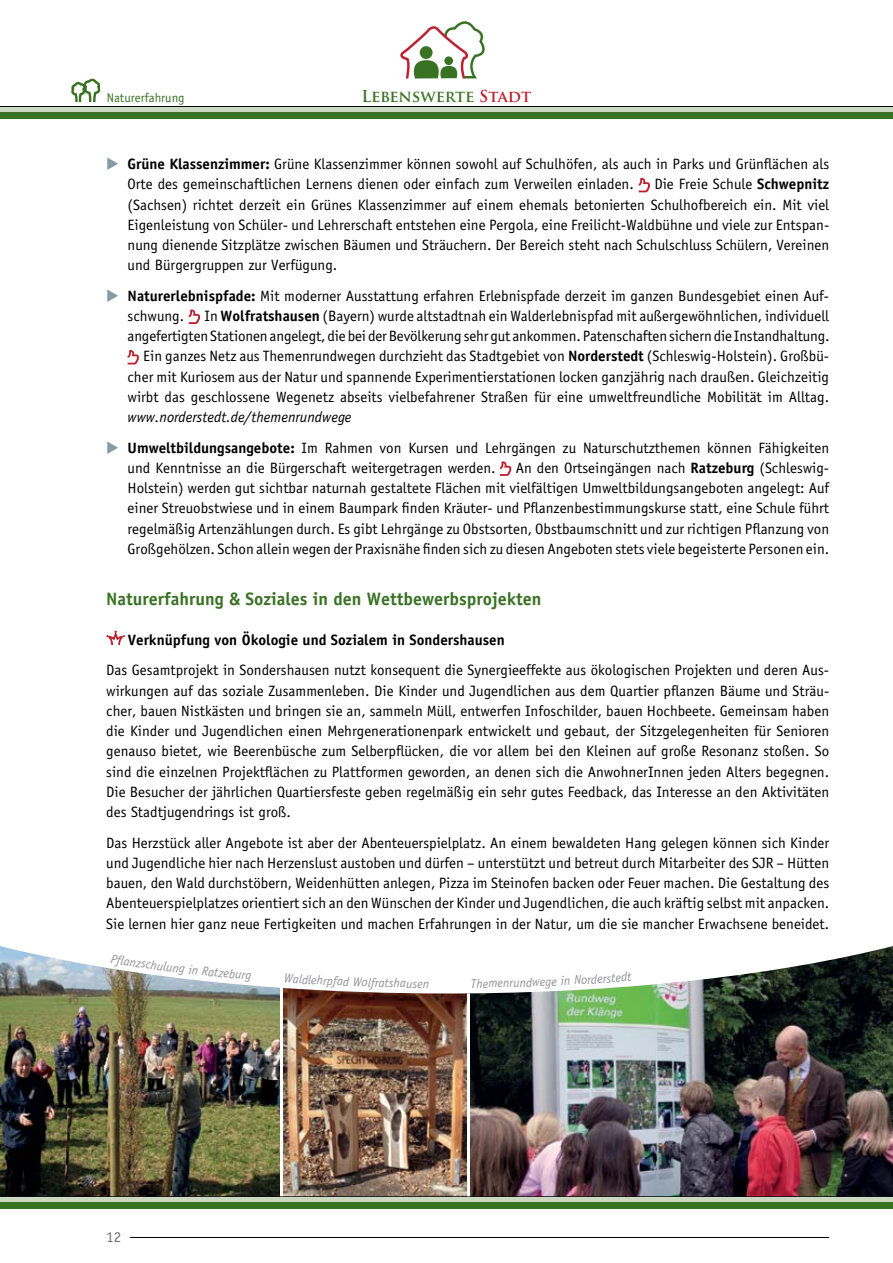
<style>
.page{position:relative;width:893px;height:1263px;background:#fff}
.page>*{position:absolute;margin:0;border:0;box-sizing:border-box;transform-origin:0 0}
.t1{font:700 18px "Officina Sans";color:#3a7224}
.t2{font:700 16.05px "Trajan Pro";color:#3a7224}
.t3{font:15px/20.2px "Officina Sans";color:#000;text-align:justify}
.t4{font:700 15px "Officina Sans";color:#000}
.t5{font:15px "Officina Sans";color:#6d6e71}
.t6{font:italic 12.75px "Officina Sans";color:#6d6e71}
.t7{font:12.75px "Officina Sans";color:#3a7224}
.s1{color:#be1e2d}
.s2{font-weight:700}
.s3{font-style:italic}
</style>
<div class="page">
<svg style="left:400px;top:21px;width:85px;height:58px"></svg>
<hr style="left:111px;top:1237px;width:718px;height:1px;background:#000">
<div style="left:106px;top:1225px;width:24px;height:22px;background:#fff"></div>
<svg style="left:0;top:107px;width:893px;height:6px;fill:#cbd9c2"></svg>
<hr style="left:0;top:106px;width:893px;height:1px;background:#000">
<div style="left:0;top:113px;width:893px;height:6px;background:#3a7224"></div>
<svg style="left:0;top:1197px;width:893px;height:6px;fill:#cbd9c2"></svg>
<hr style="left:0;top:1196px;width:893px;height:1px;background:#000">
<div style="left:0;top:1203px;width:893px;height:6px;background:#3a7224"></div>
<svg style="left:71px;top:79px;width:29px;height:23px"></svg>
<svg style="left:639px;top:178px;width:11px;height:14px"></svg>
<svg style="left:189px;top:309px;width:11px;height:15px"></svg>
<svg style="left:128px;top:350px;width:11px;height:14px"></svg>
<svg style="left:500px;top:461px;width:11px;height:15px"></svg>
<svg style="left:106px;top:630px;width:19px;height:15px"></svg>
<img style="left:0;top:946px;width:281px;height:250px">
<img style="left:469px;top:946px;width:424px;height:250px">
<img style="left:283px;top:988px;width:184px;height:208px">
<p class="t7" style="left:107px;top:91px;width:79px">Naturerfahrung</p>
<p class="t2" style="left:361px;top:87px;width:171px">Lebenswerte <span class="s1">Stadt</span></p>
<p class="t3" style="left:128px;top:154px;width:703px"><span class="s2">Grüne Klassenzimmer:</span> Grüne Klassenzimmer können sowohl auf Schulhöfen, als auch in Parks und Grünflächen als<br>Orte des gemeinschaftlichen Lernens dienen oder einfach zum Verweilen einladen.</p>
<p class="t3" style="left:128px;top:174px;width:703px;text-indent:527px">Die Freie Schule <span class="s2">Schwepnitz </span>(Sachsen) richtet derzeit ein Grünes Klassenzimmer auf einem ehemals betonierten Schulhofbereich ein. Mit viel Eigenleistung von Schüler- und Lehrerschaft entstehen eine Pergola, eine Freilicht-Waldbühne und viele zur Entspan&shy;nung dienende Sitzplätze zwischen Bäumen und Sträuchern. Der Bereich steht nach Schulschluss Schülern, Vereinen und Bürgergruppen zur Verfügung.</p>
<p class="t3" style="left:128px;top:286px;width:703px"><span class="s2">Naturerlebnispfade:</span> Mit moderner Ausstattung erfahren Erlebnispfade derzeit im ganzen Bundesgebiet einen Auf&shy;schwung.</p>
<p class="t3" style="left:128px;top:306px;width:704px;text-align:right">In <span class="s2">Wolfratshausen</span> (Bayern) wurde altstadtnah ein Walderlebnispfad mit außergewöhnlichen, individuell angefertigten Stationen angelegt, die bei der Bevölkerung sehr gut ankommen. Patenschaften sichern die Instandhaltung.<br>Ein ganzes Netz aus Themenrundwegen durchzieht das Stadtgebiet von <span class="s2">Norderstedt</span> (Schleswig-Holstein). Großbü&shy;cher mit Kuriosem aus der Natur und spannende Experimentierstationen locken ganzjährig nach draußen. Gleichzeitig wirbt das geschlossene Wegenetz abseits vielbefahrener Straßen für eine umweltfreundliche Mobilität im Alltag.</p>
<p class="t3" style="left:128px;top:402px;width:703px;line-height:30.3px"><span class="s3">www.norderstedt.de/themenrundwege<br></span><span class="s2">Umweltbildungsangebote:</span> Im Rahmen von Kursen und Lehrgängen zu Naturschutzthemen können Fähigkeiten</p>
<p class="t3" style="left:128px;top:458px;width:369px">und Kenntnisse an die Bürgerschaft weitergetragen werden.</p>
<p class="t3" style="left:128px;top:458px;width:703px;text-indent:388px">An den Ortseingängen nach <span class="s2">Ratzeburg</span> (Schleswig-Holstein) werden gut sichtbar naturnah gestaltete Flächen mit vielfältigen Umweltbildungsangeboten angelegt: Auf einer Streuobstwiese und in einem Baumpark finden Kräuter- und Pflanzenbestimmungskurse statt, eine Schule führt regelmäßig Artenzählungen durch. Es gibt Lehrgänge zu Obstsorten, Obstbaumschnitt und zur richtigen Pflanzung von Großgehölzen. Schon allein wegen der Praxisnähe finden sich zu diesen Angeboten stets viele begeisterte Personen ein.</p>
<p class="t1" style="left:106px;top:588px;width:437px">Naturerfahrung &amp; Soziales in den Wettbewerbsprojekten</p>
<p class="t4" style="left:128px;top:631px;width:378px">Verknüpfung von Ökologie und Sozialem in Sondershausen</p>
<p class="t3" style="left:106px;top:660px;width:724px">Das Gesamtprojekt in Sondershausen nutzt konsequent die Synergieeffekte aus ökologischen Projekten und deren Aus&shy;wirkungen auf das soziale Zusammenleben. Die Kinder und Jugendlichen aus dem Quartier pflanzen Bäume und Sträu&shy;cher, bauen Nistkästen und bringen sie an, sammeln Müll, entwerfen Infoschilder, bauen Hochbeete. Gemeinsam haben die Kinder und Jugendlichen einen Mehrgenerationenpark entwickelt und gebaut, der Sitzgelegenheiten für Senioren genauso bietet, wie Beerenbüsche zum Selberpflücken, die vor allem bei den Kleinen auf große Resonanz stoßen. So sind die einzelnen Projektflächen zu Plattformen geworden, an denen sich die AnwohnerInnen jeden Alters begegnen.<br>Die Besucher der jährlichen Quartiersfeste geben regelmäßig ein sehr gutes Feedback, das Interesse an den Aktivitäten des Stadtjugendrings ist groß.</p>
<p class="t3" style="left:106px;top:832px;width:724px">Das Herzstück aller Angebote ist aber der Abenteuerspielplatz. An einem bewaldeten Hang gelegen können sich Kinder und Jugendliche hier nach Herzenslust austoben und dürfen – unterstützt und betreut durch Mitarbeiter des SJR – Hütten bauen, den Wald durchstöbern, Weidenhütten anlegen, Pizza im Steinofen backen oder Feuer machen. Die Gestaltung des Abenteuerspielplatzes orientiert sich an den Wünschen der Kinder und Jugendlichen, die auch kräftig selbst mit anpacken.<br>Sie lernen hier ganz neue Fertigkeiten und machen Erfahrungen in der Natur, um die sie mancher Erwachsene beneidet.</p>
<p class="t6" style="left:112px;top:951px;width:21px;rotate:9deg">Pfl a</p>
<p class="t6" style="left:131px;top:955px;width:35px;rotate:8deg">nzschu</p>
<p class="t6" style="left:164px;top:959px;width:37px;rotate:7deg">lung in</p>
<p class="t6" style="left:203px;top:964px;width:23px;rotate:6deg">Ratz</p>
<p class="t6" style="left:224px;top:966px;width:29px;rotate:5deg">eburg</p>
<p class="t6" style="left:299px;top:972px;width:46px;rotate:3deg">ldlehrpfa</p>
<p class="t6" style="left:343px;top:974px;width:43px;rotate:2deg">d Wolfra</p>
<p class="t6" style="left:385px;top:976px;width:40px;rotate:1deg">tshause</p>
<p class="t6" style="left:423px;top:976px;width:8px">n</p>
<p class="t6" style="left:471px;top:976px;width:40px;rotate:-1deg">Themen</p>
<p class="t6" style="left:509px;top:976px;width:43px;rotate:-2deg">rundweg</p>
<p class="t6" style="left:551px;top:974px;width:47px;rotate:-3deg">e in Nord</p>
<p class="t6" style="left:597px;top:972px;width:36px;rotate:-4deg">erstedt</p>
<p class="t5" style="left:106px;top:1228px;width:16px">12</p>
</div>
